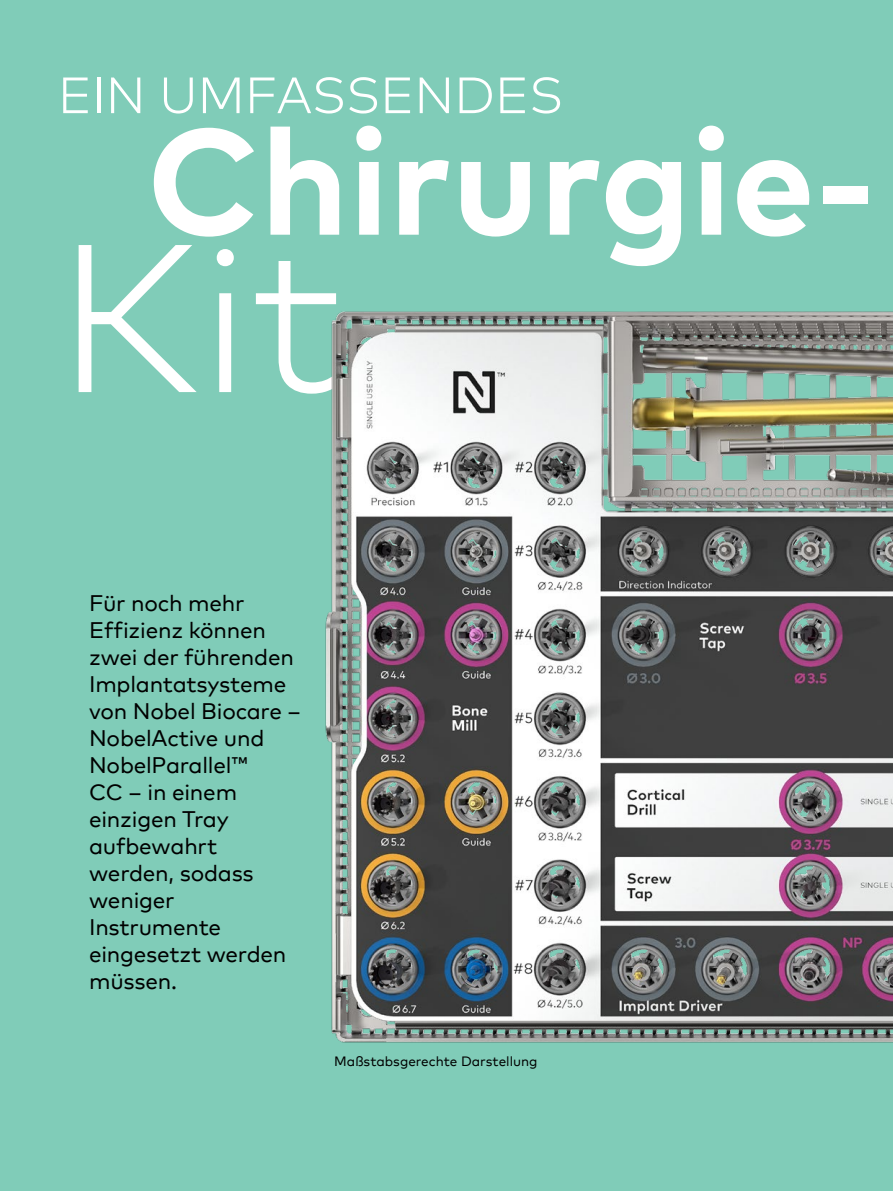
<style>
.page{position:relative;width:893px;height:1191px;background:#80ccb8}
.page>*{position:absolute;margin:0;border:0;box-sizing:border-box;transform-origin:0 0}
.t1{font:300 210px "Mark Pro";color:#fff}
.t2{font:700 150px "Mark Pro";color:#fff}
.t3{font:300 50.85px "Mark Pro";color:#fff}
.t4{font:22.5px/27px "Mark Pro";letter-spacing:-.01em;color:#000}
.t5{font:13.5px "Mark Pro";color:#000}
</style>
<div class="page">
<img style="left:325px;top:311px;width:568px;height:732px">
<h3 class="t3" style="left:58px;top:57px;width:507px">EIN UMFASSENDES</h3>
<h2 class="t2" style="left:147px;top:68px;width:730px">Chirurgie-</h2>
<h1 class="t1" style="left:57px;top:161px;width:290px">Kit</h1>
<p class="t4" style="left:89px;top:588px;width:213px">Für noch mehr<br>Effizienz können zwei der führenden<br>Implantatsysteme von Nobel Biocare –<br>NobelActive und<br>NobelParallel™<br>CC – in einem einzigen Tray aufbewahrt werden, sodass weniger<br>Instrumente eingesetzt werden müssen.</p>
<p class="t5" style="left:334px;top:1051px;width:205px">Maßstabsgerechte Darstellung</p>
</div>
